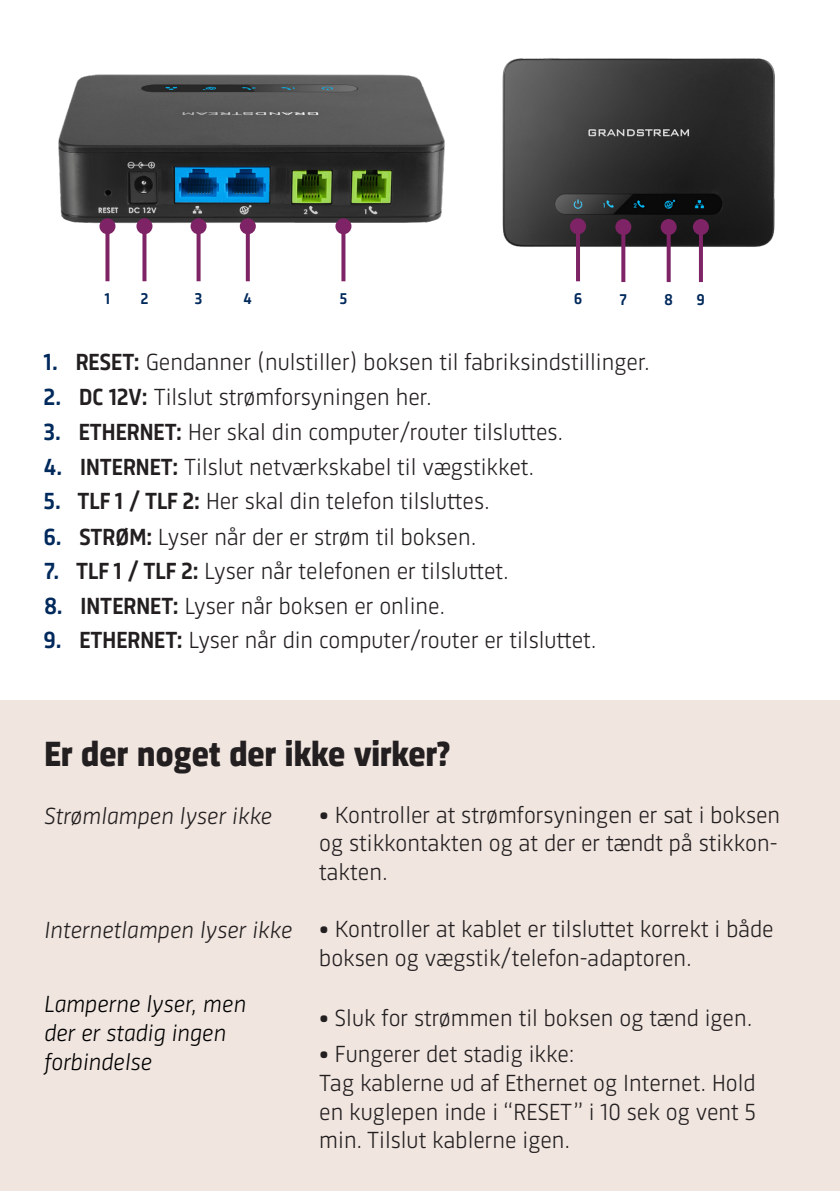
<style>
.page{position:relative;width:840px;height:1191px;background:#fff}
.page>*{position:absolute;margin:0;border:0;box-sizing:border-box;transform-origin:0 0}
.t1{font:700 36px "Sinews Sans Pro";color:#231f20}
.Paragraph_Style_1{font:300 24px/28.8px "Sinews Sans Pro";color:#231f20;text-align:justify}
.t2{font:italic 300 24px/28.8px "Sinews Sans Pro";color:#000}
.t3{font:italic 300 24px "Sinews Sans Pro";color:#231f20}
.Paragraph_Style_1-2{font:500 16px "Sinews Sans Pro";color:#00295c}
.s1{font-weight:500;color:#00295c}
.s2{font-weight:500}
</style>
<div class="page">
<div style="left:0;top:700px;width:839px;height:491px;background:#f0e5df"></div>
<img style="left:58px;top:74px;width:387px;height:169px">
<img style="left:502px;top:58px;width:273px;height:218px">
<svg style="left:142px;top:234px;width:4px;height:47px"></svg>
<div style="left:136px;top:218px;width:16px;height:16px;background:#7e2365;border-radius:50%"></div>
<svg style="left:105px;top:234px;width:4px;height:47px"></svg>
<div style="left:99px;top:218px;width:16px;height:16px;background:#7e2365;border-radius:50%"></div>
<svg style="left:196px;top:234px;width:4px;height:47px"></svg>
<div style="left:190px;top:218px;width:16px;height:16px;background:#7e2365;border-radius:50%"></div>
<svg style="left:246px;top:234px;width:4px;height:47px"></svg>
<div style="left:240px;top:218px;width:16px;height:16px;background:#7e2365;border-radius:50%"></div>
<svg style="left:341px;top:234px;width:4px;height:47px"></svg>
<div style="left:335px;top:218px;width:16px;height:16px;background:#7e2365;border-radius:50%"></div>
<svg style="left:575px;top:234px;width:4px;height:47px"></svg>
<div style="left:569px;top:218px;width:16px;height:16px;background:#7e2365;border-radius:50%"></div>
<svg style="left:621px;top:235px;width:4px;height:47px"></svg>
<div style="left:615px;top:219px;width:16px;height:16px;background:#7e2365;border-radius:50%"></div>
<svg style="left:666px;top:235px;width:4px;height:47px"></svg>
<div style="left:660px;top:219px;width:16px;height:16px;background:#7e2365;border-radius:50%"></div>
<svg style="left:698px;top:235px;width:4px;height:47px"></svg>
<div style="left:692px;top:219px;width:16px;height:16px;background:#7e2365;border-radius:50%"></div>
<p class="Paragraph_Style_1-2" style="left:105px;top:287px;width:7px">1</p>
<p class="Paragraph_Style_1-2" style="left:141px;top:287px;width:9px">2</p>
<p class="Paragraph_Style_1-2" style="left:195px;top:287px;width:9px">3</p>
<p class="Paragraph_Style_1-2" style="left:243px;top:287px;width:10px">4</p>
<p class="Paragraph_Style_1-2" style="left:339px;top:287px;width:9px">5</p>
<p class="Paragraph_Style_1-2" style="left:573px;top:287px;width:9px">6</p>
<p class="Paragraph_Style_1-2" style="left:619px;top:288px;width:9px">7</p>
<p class="Paragraph_Style_1-2" style="left:664px;top:288px;width:10px">8</p>
<p class="Paragraph_Style_1-2" style="left:696px;top:288px;width:9px">9</p>
<p class="Paragraph_Style_1" style="left:44px;top:346px;width:607px"><span class="s1">1.</span> <span class="s2">RESET:</span> Gendanner (nulstiller) boksen til fabriksindstillinger.</p>
<p class="Paragraph_Style_1" style="left:44px;top:380px;width:389px"><span class="s1">2.</span> <span class="s2">DC 12V:</span> Tilslut strømforsyningen her.</p>
<p class="Paragraph_Style_1" style="left:44px;top:415px;width:520px"><span class="s1">3.</span> <span class="s2">ETHERNET:</span> Her skal din computer/router tilsluttes.</p>
<p class="Paragraph_Style_1" style="left:44px;top:450px;width:491px"><span class="s1">4.</span> <span class="s2">INTERNET:</span> Tilslut netværkskabel til vægstikket.</p>
<p class="Paragraph_Style_1" style="left:44px;top:485px;width:447px"><span class="s1">5.</span> <span class="s2">TLF 1 / TLF 2:</span> Her skal din telefon tilsluttes.</p>
<p class="Paragraph_Style_1" style="left:44px;top:520px;width:434px"><span class="s1">6.</span> <span class="s2">STRØM:</span> Lyser når der er strøm til boksen.</p>
<p class="Paragraph_Style_1" style="left:44px;top:555px;width:466px"><span class="s1">7.</span> <span class="s2">TLF 1 / TLF 2:</span> Lyser når telefonen er tilsluttet.</p>
<p class="Paragraph_Style_1" style="left:44px;top:589px;width:402px"><span class="s1">8.</span> <span class="s2">INTERNET:</span> Lyser når boksen er online.</p>
<p class="Paragraph_Style_1" style="left:44px;top:623px;width:554px"><span class="s1">9.</span> <span class="s2">ETHERNET:</span> Lyser når din computer/router er tilsluttet.</p>
<p class="t1" style="left:44px;top:726px;width:407px">Er der noget der ikke virker?</p>
<p class="t3" style="left:44px;top:798px;width:229px">Strømlampen lyser ikke</p>
<p class="Paragraph_Style_1" style="left:319px;top:798px;width:462px">• Kontroller at strømforsyningen er sat i boksen og stikkontakten og at der er tændt på stikkon&shy;takten.</p>
<p class="Paragraph_Style_1" style="left:319px;top:913px;width:456px">• Kontroller at kablet er tilsluttet korrekt i både boksen og vægstik/telefon-adaptoren.</p>
<p class="Paragraph_Style_1" style="left:319px;top:1001px;width:434px">• Sluk for strømmen til boksen og tænd igen.</p>
<p class="Paragraph_Style_1" style="left:319px;top:1037px;width:257px">• Fungerer det stadig ikke:</p>
<p class="Paragraph_Style_1" style="left:319px;top:1066px;width:438px">Tag kablerne ud af Ethernet og Internet. Hold en kuglepen inde i “RESET” i 10 sek og vent 5 min. Tilslut kablerne igen.</p>
<p class="t3" style="left:44px;top:912px;width:249px">Internetlampen lyser ikke</p>
<p class="t2" style="left:44px;top:988px;width:203px">Lamperne lyser, men der er stadig ingen forbindelse</p>
</div>
